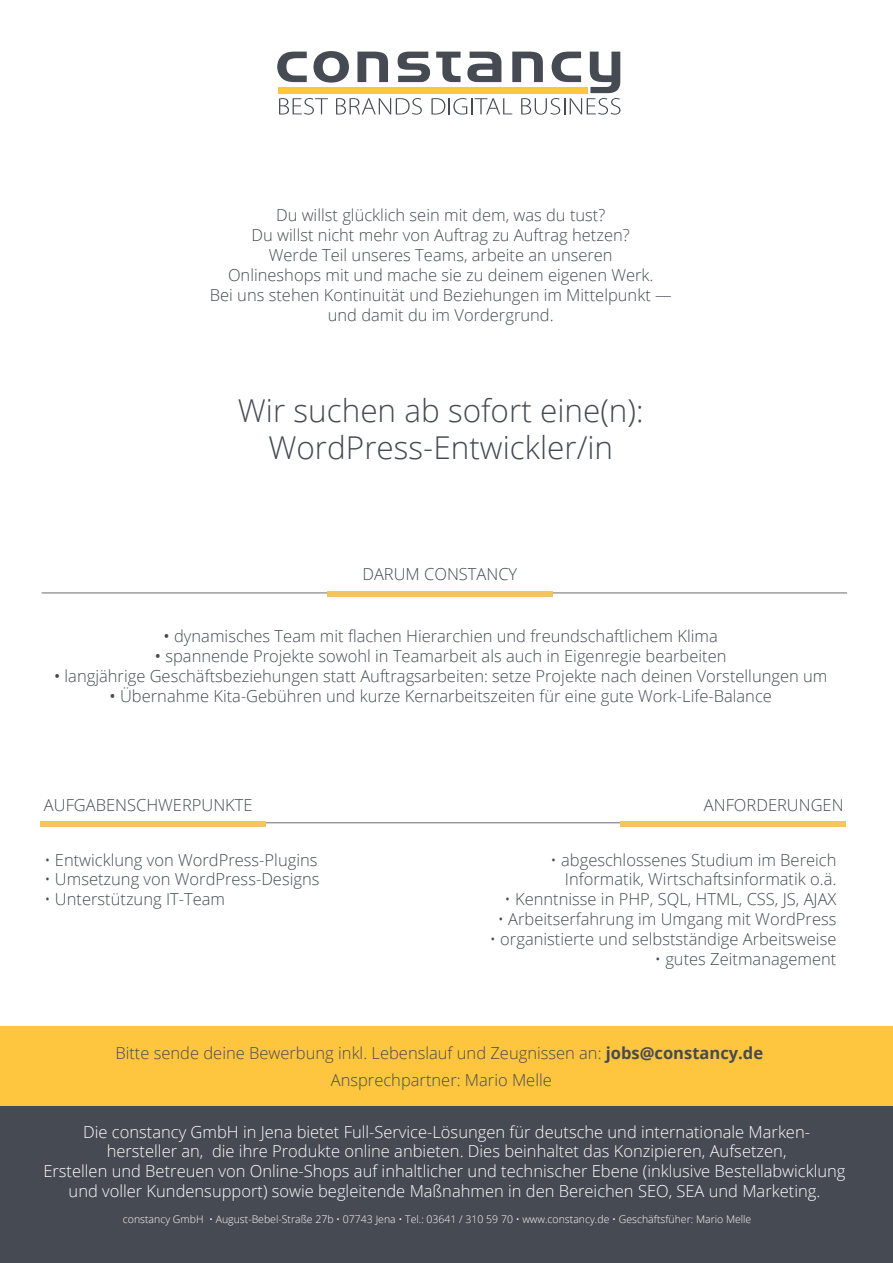
<style>
.page{position:relative;width:893px;height:1263px;background:#fff}
.page>*{position:absolute;margin:0;border:0;box-sizing:border-box;transform-origin:0 0}
.t1{font:300 31.5px "Open Sans";color:#464a53}
.t2{font:300 31.5px "Open Sans";color:#434952}
.t3{font:300 16.5px/19.8px "Open Sans";color:#464a53;text-align:right}
.t4{font:300 16.5px/19.8px "Open Sans";color:#fff;text-align:center}
.t5{font:300 10.5px "Open Sans";color:#fff}
.s1{font-weight:400}
.s2{font-weight:700}
</style>
<div class="page">
<div style="left:0;top:1106px;width:893px;height:157px;background:#464a53"></div>
<svg style="left:277px;top:51px;width:343px;height:64px"></svg>
<div style="left:327px;top:591px;width:225px;height:6px;background:#f4c55f"></div>
<div style="left:0;top:1026px;width:893px;height:80px;background:#fec53e"></div>
<div style="left:40px;top:822px;width:225px;height:5px;background:#f4c55f"></div>
<div style="left:621px;top:821px;width:225px;height:6px;background:#f4c55f"></div>
<p class="t3" style="left:210px;top:205px;width:463px;text-align:center">Du willst glücklich sein mit dem, was du tust?<br>Du willst nicht mehr von Auftrag zu Auftrag hetzen?<br>Werde Teil unseres Teams, arbeite an unseren<br>Onlineshops mit und mache sie zu deinem eigenen Werk.<br>Bei uns stehen Kontinuität und Beziehungen im Mittelpunkt — und damit du im Vordergrund.</p>
<h1 class="t1" style="left:238px;top:389px;width:407px">Wir suchen ab sofort eine(n):</h1>
<h1 class="t2" style="left:268px;top:426px;width:346px">WordPress-Entwickler/in</h1>
<p class="t3" style="left:362px;top:563px;width:156px">DARUM CONSTANCY</p>
<p class="t3" style="left:164px;top:626px;width:556px"><span class="s1">•</span> dynamisches Team mit flachen Hierarchien und freundschaftlichem Klima</p>
<p class="t3" style="left:155px;top:646px;width:573px"><span class="s1">•</span> spannende Projekte sowohl in Teamarbeit als auch in Eigenregie bearbeiten</p>
<p class="t3" style="left:54px;top:665px;width:775px"><span class="s1">•</span> langjährige Geschäftsbeziehungen statt Auftragsarbeiten: setze Projekte nach deinen Vorstellungen um</p>
<p class="t3" style="left:110px;top:685px;width:664px"><span class="s1">•</span> Übernahme Kita-Gebühren und kurze Kernarbeitszeiten für eine gute Work-Life-Balance</p>
<p class="t3" style="left:44px;top:795px;width:210px">AUFGABENSCHWERPUNKTE</p>
<p class="t3" style="left:44px;top:849px;width:275px">• Entwicklung von WordPress-Plugins</p>
<p class="t3" style="left:44px;top:869px;width:277px">• Umsetzung von WordPress-Designs</p>
<p class="t3" style="left:44px;top:889px;width:182px">• Unterstützung IT-Team</p>
<p class="t3" style="left:704px;top:795px;width:141px">ANFORDERUNGEN</p>
<p class="t3" style="left:551px;top:849px;width:287px">• abgeschlossenes Studium im Bereich<br>Informatik, Wirtschaftsinformatik o.ä.</p>
<p class="t3" style="left:505px;top:889px;width:333px">• Kenntnisse in PHP, SQL, HTML, CSS, JS, AJAX</p>
<p class="t3" style="left:498px;top:909px;width:340px">• Arbeitserfahrung im Umgang mit WordPress</p>
<p class="t3" style="left:490px;top:928px;width:348px">• organistierte und selbstständige Arbeitsweise</p>
<p class="t3" style="left:655px;top:948px;width:183px">• gutes Zeitmanagement</p>
<p class="t3" style="left:115px;top:1043px;width:649px">Bitte sende deine Bewerbung inkl. Lebenslauf und Zeugnissen an: <span class="s2">jobs@constancy.de</span></p>
<p class="t3" style="left:331px;top:1069px;width:223px">Ansprechpartner: Mario Melle</p>
<p class="t4" style="left:43px;top:1121px;width:804px">Die constancy GmbH in Jena bietet Full-Service-Lösungen für deutsche und internationale Marken-<br>hersteller an, die ihre Produkte online anbieten. Dies beinhaltet das Konzipieren, Aufsetzen,<br>Erstellen und Betreuen von Online-Shops auf inhaltlicher und technischer Ebene (inklusive Bestellabwicklung und voller Kundensupport) sowie begleitende Maßnahmen in den Bereichen SEO, SEA und Marketing.</p>
<p class="t5" style="left:123px;top:1212px;width:630px">constancy GmbH • August-Bebel-Straße 27b • 07743 Jena • Tel.: 03641 / 310 59 70 • www.constancy.de • Geschäftsfüher: Mario Melle</p>
</div>
